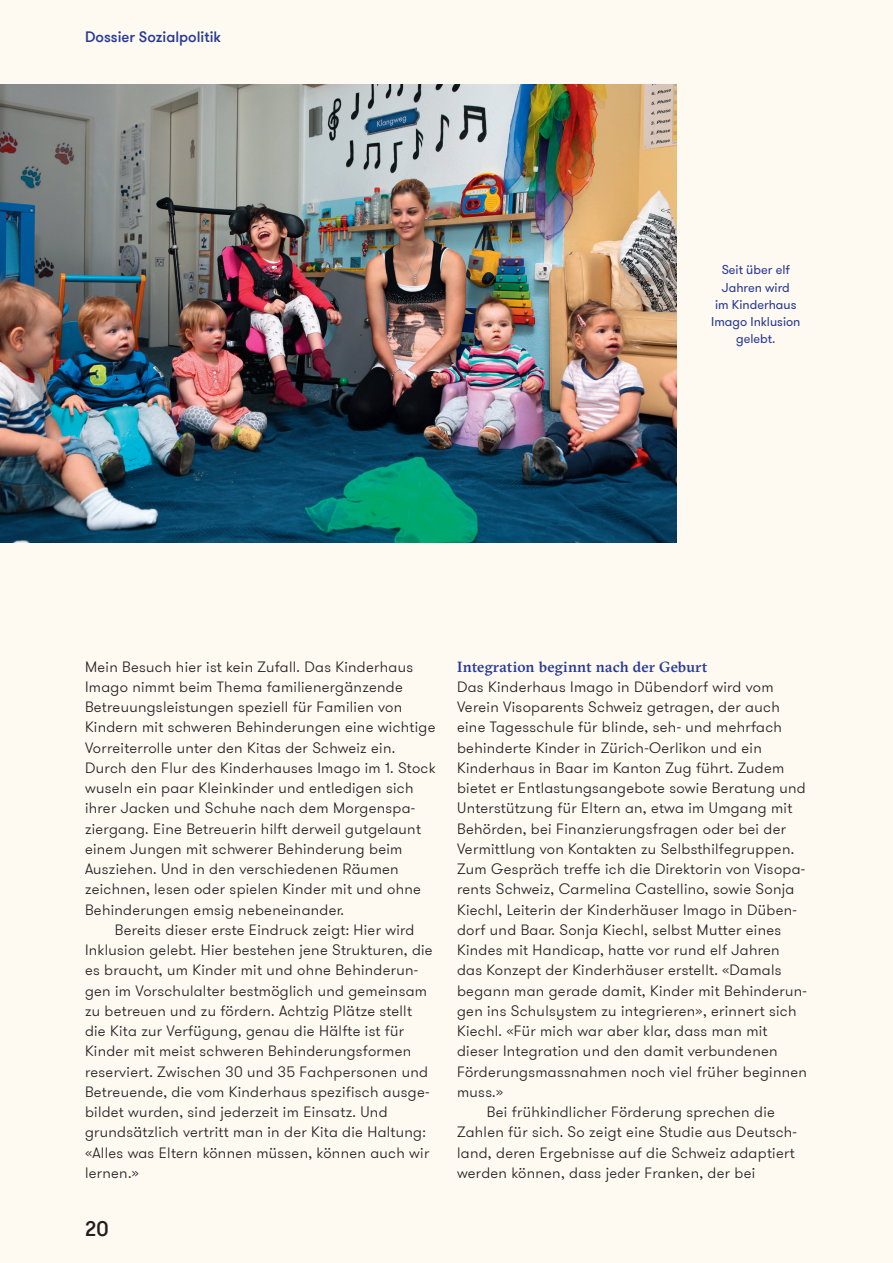
<style>
.page{position:relative;width:893px;height:1263px;background:#fef9f1}
.page>*{position:absolute;margin:0;border:0;box-sizing:border-box;transform-origin:0 0}
.t1{font:500 21px "GT Walsheim Pro";color:#231f20}
.t2{font:300 15px/20.2px "GT Walsheim Pro";letter-spacing:.02em;color:#231f20}
.t3{font:500 15px "GT Sectra";letter-spacing:.015em;color:#263996}
.t4{font:500 15px "GT Walsheim Pro";color:#263996}
.t5{font:12.75px/17.2px "GT Walsheim Pro";color:#263996;text-align:center}
</style>
<div class="page">
<img style="left:0;top:84px;width:676px;height:458px">
<p class="t4" style="left:85px;top:27px;width:138px">Dossier Sozialpolitik</p>
<p class="t5" style="left:711px;top:262px;width:91px">Seit über elf<br>Jahren wird<br>im Kinderhaus<br>Imago Inklusion gelebt.</p>
<p class="t2" style="left:85px;top:657px;width:352px">Mein Besuch hier ist kein Zufall. Das Kinderhaus Imago nimmt beim Thema familienergänzende Betreuungsleistungen speziell für Familien von Kindern mit schweren Behinderungen eine wichtige Vorreiterrolle unter den Kitas der Schweiz ein.<br>Durch den Flur des Kinderhauses Imago im 1. Stock wuseln ein paar Kleinkinder und entledigen sich ihrer Jacken und Schuhe nach dem Morgenspa&shy;ziergang. Eine Betreuerin hilft derweil gutgelaunt einem Jungen mit schwerer Behinderung beim Ausziehen. Und in den verschiedenen Räumen zeichnen, lesen oder spielen Kinder mit und ohne Behinderungen emsig nebeneinander.</p>
<p class="t2" style="left:85px;top:920px;width:349px;text-indent:30px">Bereits dieser erste Eindruck zeigt: Hier wird Inklusion gelebt. Hier bestehen jene Strukturen, die es braucht, um Kinder mit und ohne Behinderun&shy;gen im Vorschulalter bestmöglich und gemeinsam zu betreuen und zu fördern. Achtzig Plätze stellt die Kita zur Verfügung, genau die Hälfte ist für Kinder mit meist schweren Behinderungsformen reserviert. Zwischen 30 und 35 Fachpersonen und Betreuende, die vom Kinderhaus spezifisch ausge&shy;bildet wurden, sind jederzeit im Einsatz. Und grundsätzlich vertritt man in der Kita die Haltung: «Alles was Eltern können müssen, können auch wir lernen.»</p>
<h1 class="t1" style="left:85px;top:1216px;width:25px">20</h1>
<p class="t3" style="left:457px;top:657px;width:252px">Integration beginnt nach der Geburt</p>
<p class="t2" style="left:457px;top:677px;width:318px">Das Kinderhaus Imago in Dübendorf wird vom</p>
<p class="t2" style="left:457px;top:697px;width:324px">Verein Visoparents Schweiz getragen, der auch</p>
<p class="t2" style="left:457px;top:717px;width:326px">eine Tagesschule für blinde, seh- und mehrfach</p>
<p class="t2" style="left:457px;top:738px;width:306px">behinderte Kinder in Zürich-Oerlikon und ein</p>
<p class="t2" style="left:457px;top:758px;width:329px">Kinderhaus in Baar im Kanton Zug führt. Zudem</p>
<p class="t2" style="left:457px;top:778px;width:350px">bietet er Entlastungsangebote sowie Beratung und</p>
<p class="t2" style="left:457px;top:798px;width:337px">Unterstützung für Eltern an, etwa im Umgang mit</p>
<p class="t2" style="left:457px;top:819px;width:330px">Behörden, bei Finanzierungsfragen oder bei der</p>
<p class="t2" style="left:457px;top:839px;width:339px">Vermittlung von Kontakten zu Selbsthilfegruppen.</p>
<p class="t2" style="left:457px;top:859px;width:350px">Zum Gespräch treffe ich die Direktorin von Visopa-</p>
<p class="t2" style="left:457px;top:879px;width:339px">rents Schweiz, Carmelina Castellino, sowie Sonja</p>
<p class="t2" style="left:457px;top:900px;width:341px">Kiechl, Leiterin der Kinderhäuser Imago in Düben-</p>
<p class="t2" style="left:457px;top:920px;width:326px">dorf und Baar. Sonja Kiechl, selbst Mutter eines</p>
<p class="t2" style="left:457px;top:940px;width:324px">Kindes mit Handicap, hatte vor rund elf Jahren</p>
<p class="t2" style="left:457px;top:960px;width:326px">das Konzept der Kinderhäuser erstellt. «Damals</p>
<p class="t2" style="left:457px;top:981px;width:351px">begann man gerade damit, Kinder mit Behinderun-</p>
<p class="t2" style="left:457px;top:1001px;width:341px">gen ins Schulsystem zu integrieren», erinnert sich</p>
<p class="t2" style="left:457px;top:1021px;width:312px">Kiechl. «Für mich war aber klar, dass man mit</p>
<p class="t2" style="left:457px;top:1041px;width:322px">dieser Integration und den damit verbundenen</p>
<p class="t2" style="left:457px;top:1062px;width:351px">Förderungsmassnahmen noch viel früher beginnen</p>
<p class="t2" style="left:457px;top:1082px;width:47px">muss.»</p>
<p class="t2" style="left:487px;top:1102px;width:289px">Bei frühkindlicher Förderung sprechen die</p>
<p class="t2" style="left:457px;top:1122px;width:341px">Zahlen für sich. So zeigt eine Studie aus Deutsch-</p>
<p class="t2" style="left:457px;top:1143px;width:339px">land, deren Ergebnisse auf die Schweiz adaptiert</p>
<p class="t2" style="left:457px;top:1163px;width:300px">werden können, dass jeder Franken, der bei</p>
</div>
